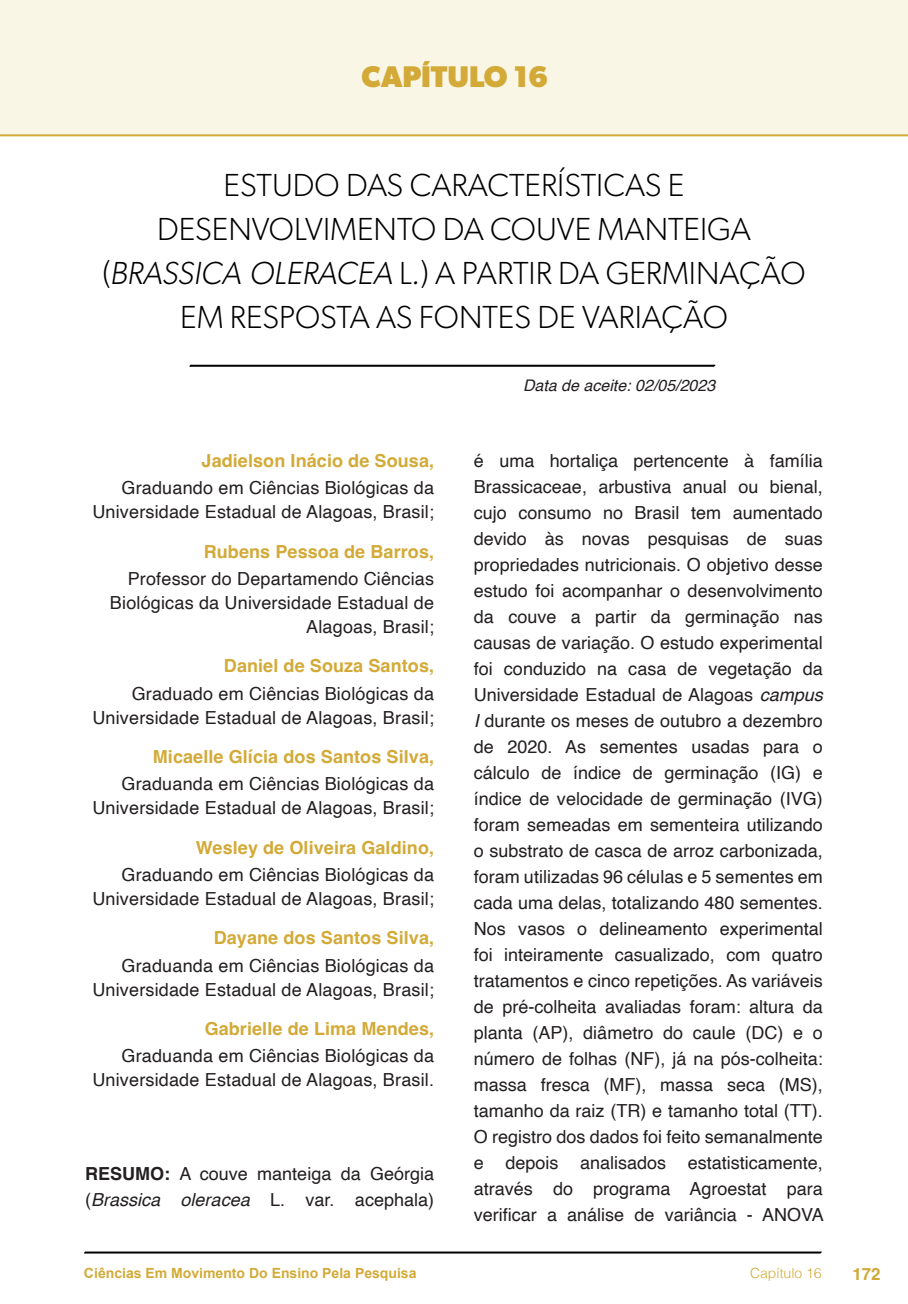
<style>
.page{position:relative;width:908px;height:1304px;background:#fff}
.page>*{position:absolute;margin:0;border:0;box-sizing:border-box;transform-origin:0 0}
.t1{font:300 32px/44px "Gibson";color:#000;text-align:center}
.t2{font:700 30px "Gibson";color:#d3aa38}
.t3{font:18px/26px "Helvetica";letter-spacing:.01em;color:#231f20;text-align:right}
.t4{font:700 18px "Helvetica";letter-spacing:.005em;color:#d3aa38}
.t5{font:700 16.8px "Helvetica";color:#d3aa38}
.t6{font:italic 16px "Helvetica";color:#231f20}
.t7{font:700 14px "Arial";color:#d3aa38}
.t8{font:300 14px "Helvetica";color:#d3aa38}
.s1{font-style:italic}
.s2{font-weight:700}
</style>
<div class="page">
<svg style="left:84px;top:1251px;width:737px;height:3px;background:#515151"></svg>
<div style="left:0;top:0;width:907px;height:136px;background:#f9f6e5"></div>
<div style="left:44px;top:72px;width:68px;height:61px;background:#f9f6e5"></div>
<svg style="left:189px;top:364px;width:526px;height:3px;background:#4f4f4f"></svg>
<h2 class="t2" style="left:361px;top:58px;width:188px">CAPÍTULO 16</h2>
<h1 class="t1" style="left:102px;top:162px;width:704px">ESTUDO DAS CARACTERÍSTICAS E DESENVOLVIMENTO DA COUVE MANTEIGA (<span class="s1">BRASSICA OLERACEA</span> L<span class="s1">.</span>) A PARTIR DA GERMINAÇÃO EM RESPOSTA AS FONTES DE VARIAÇÃO</h1>
<p class="t4" style="left:201px;top:450px;width:234px">Jadielson Inácio de Sousa,</p>
<p class="t3" style="left:92px;top:477px;width:343px;line-height:24px">Graduando em Ciências Biológicas da<br>Universidade Estadual de Alagoas, Brasil;</p>
<p class="t4" style="left:204px;top:540px;width:232px">Rubens Pessoa de Barros,</p>
<p class="t3" style="left:110px;top:567px;width:325px;line-height:24px">Professor do Departamendo Ciências<br>Biológicas da Universidade Estadual de<br>Alagoas, Brasil;</p>
<p class="t4" style="left:224px;top:655px;width:212px">Daniel de Souza Santos,</p>
<p class="t3" style="left:92px;top:682px;width:343px;line-height:24px">Graduado em Ciências Biológicas da<br>Universidade Estadual de Alagoas, Brasil;</p>
<p class="t4" style="left:153px;top:746px;width:283px">Micaelle Glícia dos Santos Silva,</p>
<p class="t3" style="left:92px;top:773px;width:343px;line-height:24px">Graduanda em Ciências Biológicas da<br>Universidade Estadual de Alagoas, Brasil;</p>
<p class="t4" style="left:196px;top:836px;width:240px">Wesley de Oliveira Galdino,</p>
<p class="t3" style="left:92px;top:863px;width:343px;line-height:24px">Graduando em Ciências Biológicas da<br>Universidade Estadual de Alagoas, Brasil;</p>
<p class="t4" style="left:214px;top:927px;width:222px">Dayane dos Santos Silva,</p>
<p class="t3" style="left:92px;top:954px;width:343px;line-height:24px">Graduanda em Ciências Biológicas da<br>Universidade Estadual de Alagoas, Brasil;</p>
<p class="t4" style="left:204px;top:1018px;width:231px">Gabrielle de Lima Mendes,</p>
<p class="t3" style="left:92px;top:1045px;width:343px;line-height:24px">Graduanda em Ciências Biológicas da<br>Universidade Estadual de Alagoas, Brasil.</p>
<p class="t3" style="left:85px;top:1162px;width:350px;text-align:left"><span class="s2">RESUMO:</span> A couve manteiga da Geórgia (<span class="s1">Brassica oleracea</span> L. var. acephala)</p>
<p class="t6" style="left:523px;top:373px;width:194px">Data de aceite: 02/05/2023</p>
<p class="t3" style="left:473px;top:448px;width:351px;text-align:justify">é uma hortaliça pertencente à família Brassicaceae, arbustiva anual ou bienal, cujo consumo no Brasil tem aumentado devido às novas pesquisas de suas propriedades nutricionais. O objetivo desse estudo foi acompanhar o desenvolvimento da couve a partir da germinação nas causas de variação. O estudo experimental foi conduzido na casa de vegetação da Universidade Estadual de Alagoas <span class="s1">campus I</span> durante os meses de outubro a dezembro de 2020. As sementes usadas para o cálculo de índice de germinação (IG) e índice de velocidade de germinação (IVG) foram semeadas em sementeira utilizando o substrato de casca de arroz carbonizada, foram utilizadas 96 células e 5 sementes em cada uma delas, totalizando 480 sementes.<br>Nos vasos o delineamento experimental foi inteiramente casualizado, com quatro tratamentos e cinco repetições. As variáveis de pré-colheita avaliadas foram: altura da planta (AP), diâmetro do caule (DC) e o número de folhas (NF), já na pós-colheita: massa fresca (MF), massa seca (MS), tamanho da raiz (TR) e tamanho total (TT).<br>O registro dos dados foi feito semanalmente e depois analisados estatisticamente, através do programa Agroestat para verificar a análise de variância - ANOVA</p>
<p class="t7" style="left:84px;top:1264px;width:334px">Ciências Em Movimento Do Ensino Pela Pesquisa</p>
<p class="t8" style="left:749px;top:1261px;width:73px">Capítulo 16</p>
<p class="t5" style="left:851px;top:1264px;width:30px">172</p>
</div>
